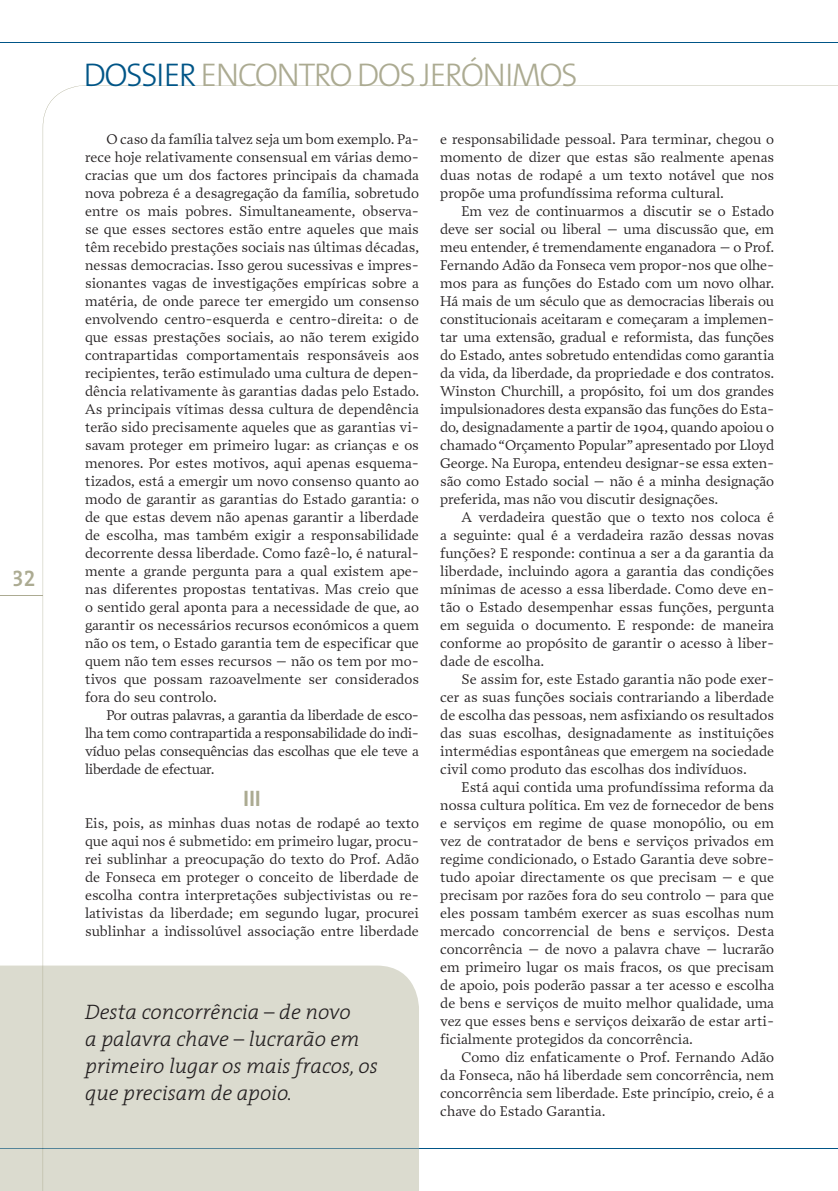
<style>
.page{position:relative;width:838px;height:1191px;background:#fff}
.page>*{position:absolute;margin:0;border:0;box-sizing:border-box;transform-origin:0 0}
.t1{font:300 33px "The Sans";letter-spacing:-.05em;color:#acab92}
.t2{font:700 22.5px "The Sans";color:#acab92}
.t3{font:22.5px "The Serif Semi Bold Caps";color:#acab92}
.t4{font:italic 300 21px/27px "The Serif";color:#231f20}
.t5{font:14.25px/18px "Prensa";color:#231f20;text-align:justify}
.s1{color:#005587}
</style>
<div class="page">
<hr style="left:0;top:594px;width:43px;height:1px;background:#acab92">
<hr style="left:0;top:1148px;width:838px;height:1px;background:#005587">
<hr style="left:0;top:43px;width:838px;height:1px;background:#005587">
<div style="left:0;top:965px;width:419px;height:226px;background:#dbdbcf"></div>
<hr style="left:43px;top:965px;width:1px;height:183px;background:#9b987a">
<hr style="left:43px;top:1148px;width:1px;height:43px;background:#9b987a">
<svg style="left:0;top:1148px;width:419px;height:1px"></svg>
<h2 class="t3" style="left:12px;top:559px;width:24px">32</h2>
<h1 class="t1" style="left:84px;top:47px;width:495px"><span class="s1">DOSSIER</span> ENCONTRO DOS JERÓNIMOS</h1>
<p class="t5" style="left:85px;top:130px;width:336px;text-indent:21px">O caso da família talvez seja um bom exemplo. Pa&shy;rece hoje relativamente consensual em várias demo&shy;cracias que um dos factores principais da chamada nova pobreza é a desagregação da família, sobretudo entre os mais pobres. Simultaneamente, observa&shy;se que esses sectores estão entre aqueles que mais têm recebido prestações sociais nas últimas décadas, nessas democracias. Isso gerou sucessivas e impres&shy;sionantes vagas de investigações empíricas sobre a matéria, de onde parece ter emergido um consenso envolvendo centro-esquerda e centro-direita: o de que essas prestações sociais, ao não terem exigido contrapartidas comportamentais responsáveis aos recipientes, terão estimulado uma cultura de depen&shy;dência relativamente às garantias dadas pelo Estado.<br>As principais vítimas dessa cultura de dependência terão sido precisamente aqueles que as garantias vi&shy;savam proteger em primeiro lugar: as crianças e os menores. Por estes motivos, aqui apenas esquema&shy;tizados, está a emergir um novo consenso quanto ao modo de garantir as garantias do Estado garantia: o de que estas devem não apenas garantir a liberdade de escolha, mas também exigir a responsabilidade decorrente dessa liberdade. Como fazê-lo, é natural&shy;mente a grande pergunta para a qual existem ape&shy;nas diferentes propostas tentativas. Mas creio que o sentido geral aponta para a necessidade de que, ao garantir os necessários recursos económicos a quem não os tem, o Estado garantia tem de especificar que quem não tem esses recursos – não os tem por mo&shy;tivos que possam razoavelmente ser considerados fora do seu controlo.</p>
<p class="t5" style="left:85px;top:706px;width:335px;text-indent:21px">Por outras palavras, a garantia da liberdade de esco&shy;lha tem como contrapartida a responsabilidade do indi&shy;víduo pelas consequências das escolhas que ele teve a liberdade de efectuar.</p>
<h2 class="t2" style="left:243px;top:779px;width:19px">III</h2>
<p class="t5" style="left:85px;top:814px;width:335px">Eis, pois, as minhas duas notas de rodapé ao texto que aqui nos é submetido: em primeiro lugar, procu&shy;rei sublinhar a preocupação do texto do Prof. Adão de Fonseca em proteger o conceito de liberdade de escolha contra interpretações subjectivistas ou re&shy;lativistas da liberdade; em segundo lugar, procurei sublinhar a indissolúvel associação entre liberdade</p>
<h3 class="t4" style="left:85px;top:998px;width:294px">Desta concorrência – de novo<br>a palavra chave – lucrarão em primeiro lugar os mais fracos, os que precisam de apoio.</h3>
<p class="t5" style="left:440px;top:130px;width:335px">e responsabilidade pessoal. Para terminar, chegou o momento de dizer que estas são realmente apenas duas notas de rodapé a um texto notável que nos propõe uma profundíssima reforma cultural.</p>
<p class="t5" style="left:440px;top:202px;width:336px;text-indent:21px">Em vez de continuarmos a discutir se o Estado deve ser social ou liberal – uma discussão que, em meu entender, é tremendamente enganadora – o Prof.<br>Fernando Adão da Fonseca vem propor-nos que olhe&shy;mos para as funções do Estado com um novo olhar.<br>Há mais de um século que as democracias liberais ou constitucionais aceitaram e começaram a implemen&shy;tar uma extensão, gradual e reformista, das funções do Estado, antes sobretudo entendidas como garantia da vida, da liberdade, da propriedade e dos contratos.<br>Winston Churchill, a propósito, foi um dos grandes impulsionadores desta expansão das funções do Esta&shy;do, designadamente a partir de 1904, quando apoiou o chamado “Orçamento Popular” apresentado por Lloyd George. Na Europa, entendeu designar-se essa exten&shy;são como Estado social – não é a minha designação preferida, mas não vou discutir designações.</p>
<p class="t5" style="left:440px;top:508px;width:335px;text-indent:21px">A verdadeira questão que o texto nos coloca é a seguinte: qual é a verdadeira razão dessas novas funções? E responde: continua a ser a da garantia da liberdade, incluindo agora a garantia das condições mínimas de acesso a essa liberdade. Como deve en&shy;tão o Estado desempenhar essas funções, pergunta em seguida o documento. E responde: de maneira conforme ao propósito de garantir o acesso à liber&shy;dade de escolha.</p>
<p class="t5" style="left:440px;top:670px;width:335px;text-indent:21px">Se assim for, este Estado garantia não pode exer&shy;cer as suas funções sociais contrariando a liberdade de escolha das pessoas, nem asfixiando os resultados das suas escolhas, designadamente as instituições intermédias espontâneas que emergem na sociedade civil como produto das escolhas dos indivíduos.</p>
<p class="t5" style="left:440px;top:778px;width:335px;text-indent:21px">Está aqui contida uma profundíssima reforma da nossa cultura política. Em vez de fornecedor de bens e serviços em regime de quase monopólio, ou em vez de contratador de bens e serviços privados em regime condicionado, o Estado Garantia deve sobre&shy;tudo apoiar directamente os que precisam – e que precisam por razões fora do seu controlo – para que eles possam também exercer as suas escolhas num mercado concorrencial de bens e serviços. Desta concorrência – de novo a palavra chave – lucrarão em primeiro lugar os mais fracos, os que precisam de apoio, pois poderão passar a ter acesso e escolha de bens e serviços de muito melhor qualidade, uma vez que esses bens e serviços deixarão de estar arti&shy;ficialmente protegidos da concorrência.</p>
<p class="t5" style="left:440px;top:1048px;width:335px;text-indent:21px">Como diz enfaticamente o Prof. Fernando Adão da Fonseca, não há liberdade sem concorrência, nem concorrência sem liberdade. Este princípio, creio, é a chave do Estado Garantia.</p>
</div>
